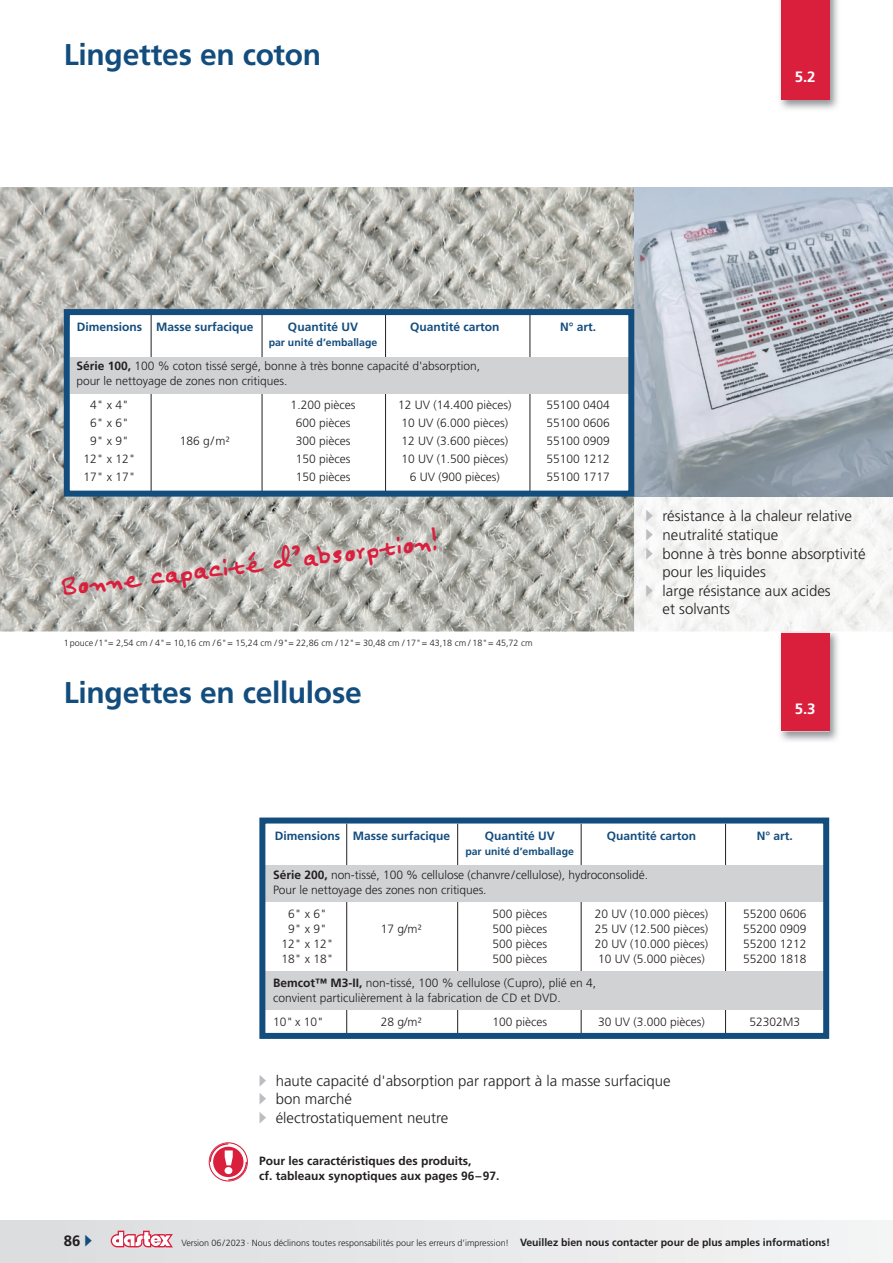
<style>
.page{position:relative;width:893px;height:1263px;background:#fff}
.page>*{position:absolute;margin:0;border:0;box-sizing:border-box;transform-origin:0 0}
.t1{font:39px "Felt Tip Senior";color:#da1f3d;scale:.9 1}
.t2{font:700 30px "Frutiger LT Std";letter-spacing:-.01em;color:#134d7e}
.t3{font:300 15px/18.6px "Frutiger LT Std";color:#231f20}
.t4{font:700 15px "Frutiger LT Std";color:#fff}
.t5{font:700 15px "Frutiger LT Std";color:#231f20}
.t6{font:300 12px/15px "Frutiger LT Std";color:#231f20}
.t7{font:700 12px "Frutiger LT Std";color:#134d7e}
.t8{font:700 12px/15px "Frutiger LT Std";color:#231f20}
.t9{font:700 10.5px "Frutiger LT Std";color:#134d7e}
.t10{font:300 9px "Frutiger LT Std";letter-spacing:-.005em;color:#231f20}
.s1{font-weight:700}
.s2{color:#bcbdc0}
.s3{color:#134d7e}
.s4{font-weight:700;font-size:10.5px}
</style>
<div class="page">
<div style="left:0;top:1220px;width:893px;height:43px;background:#e8e9ea"></div>
<svg style="left:111px;top:1230px;width:62px;height:17px"></svg>
<img style="left:780px;top:0;width:58px;height:109px">
<div style="left:781px;top:0;width:48px;height:100px;background:#da1f3d"></div>
<img style="left:780px;top:631px;width:58px;height:110px">
<div style="left:781px;top:631px;width:48px;height:100px;background:#da1f3d"></div>
<svg style="left:209px;top:1142px;width:39px;height:39px"></svg>
<img style="left:0;top:187px;width:634px;height:444px">
<hr style="left:781px;top:631px;width:48px;height:1px;background:#fae7e1">
<img style="left:634px;top:497px;width:259px;height:134px">
<img style="left:634px;top:187px;width:259px;height:310px">
<div style="left:67px;top:327px;width:564px;height:167px;background:#fff"></div>
<div style="left:70px;top:315px;width:558px;height:27px;background:#fff"></div>
<hr style="left:262px;top:315px;width:1px;height:179px;background:#231f20">
<hr style="left:151px;top:315px;width:1px;height:179px;background:#231f20">
<hr style="left:385px;top:315px;width:1px;height:179px;background:#231f20">
<hr style="left:530px;top:315px;width:1px;height:179px;background:#231f20">
<div style="left:70px;top:357px;width:558px;height:36px;background:#d1d2d4"></div>
<div style="left:64px;top:309px;width:570px;height:188px;border:6px solid #134d7e"></div>
<hr style="left:457px;top:824px;width:1px;height:212px;background:#231f20">
<hr style="left:346px;top:824px;width:1px;height:212px;background:#231f20">
<hr style="left:581px;top:824px;width:1px;height:212px;background:#231f20">
<hr style="left:725px;top:824px;width:1px;height:212px;background:#231f20">
<div style="left:265px;top:864px;width:559px;height:37px;background:#d1d2d4"></div>
<div style="left:264px;top:971px;width:561px;height:39px;background:#d1d2d4"></div>
<div style="left:259px;top:817px;width:570px;height:222px;border:6px solid #134d7e"></div>
<img style="left:40px;top:515px;width:401px;height:94px">
<h2 class="t2" style="left:64px;top:37px;width:259px">Lingettes en coton</h2>
<p class="t4" style="left:795px;top:68px;width:22px">5.2</p>
<p class="t7" style="left:77px;top:320px;width:178px">Dimensions Masse surfacique</p>
<p class="t7" style="left:288px;top:320px;width:72px">Quantité UV</p>
<p class="t7" style="left:410px;top:320px;width:91px">Quantité carton</p>
<p class="t7" style="left:560px;top:320px;width:38px">N° art.</p>
<p class="t9" style="left:269px;top:336px;width:110px">par unité d’emballage</p>
<p class="t6" style="left:76px;top:359px;width:405px"><span class="s1">Série 100,</span> 100 % coton tissé sergé, bonne à très bonne capacité d'absorption, pour le nettoyage de zones non critiques.</p>
<p class="t6" style="left:90px;top:398px;width:40px">4" x 4"</p>
<p class="t6" style="left:291px;top:398px;width:66px">1.200 pièces</p>
<p class="t6" style="left:398px;top:398px;width:115px">12 UV (14.400 pièces)</p>
<p class="t6" style="left:546px;top:398px;width:65px">55100 0404</p>
<p class="t6" style="left:90px;top:416px;width:40px">6" x 6"</p>
<p class="t6" style="left:296px;top:416px;width:56px">600 pièces</p>
<p class="t6" style="left:401px;top:416px;width:108px">10 UV (6.000 pièces)</p>
<p class="t6" style="left:546px;top:416px;width:65px">55100 0606</p>
<p class="t6" style="left:90px;top:434px;width:40px">9" x 9"</p>
<p class="t6" style="left:180px;top:434px;width:52px">186 g/m²</p>
<p class="t6" style="left:296px;top:434px;width:56px">300 pièces</p>
<p class="t6" style="left:401px;top:434px;width:108px">12 UV (3.600 pièces)</p>
<p class="t6" style="left:546px;top:434px;width:65px">55100 0909</p>
<p class="t6" style="left:83px;top:452px;width:54px">12" x 12"</p>
<p class="t6" style="left:296px;top:452px;width:56px">150 pièces</p>
<p class="t6" style="left:401px;top:452px;width:108px">10 UV (1.500 pièces)</p>
<p class="t6" style="left:546px;top:452px;width:65px">55100 1212</p>
<p class="t6" style="left:83px;top:470px;width:54px">17" x 17"</p>
<p class="t6" style="left:296px;top:470px;width:56px">150 pièces</p>
<p class="t6" style="left:410px;top:470px;width:92px">6 UV (900 pièces)</p>
<p class="t6" style="left:546px;top:470px;width:65px">55100 1717</p>
<h1 class="t1" style="left:59px;top:568px;width:424px;rotate:-7deg">Bonne capacité d’absorption!</h1>
<p class="t10" style="left:64px;top:638px;width:470px">1pouce /1" = 2,54 cm / 4" = 10,16 cm / 6" = 15,24 cm / 9" = 22,86 cm / 12" = 30,48 cm / 17" = 43,18 cm / 18" = 45,72 cm</p>
<h2 class="t2" style="left:64px;top:675px;width:299px">Lingettes en cellulose</h2>
<p class="t3" style="left:646px;top:507px;width:208px"><span class="s2">▶</span> résistance à la chaleur relative</p>
<p class="t3" style="left:646px;top:526px;width:134px"><span class="s2">▶</span> neutralité statique</p>
<p class="t3" style="left:646px;top:544px;width:222px"><span class="s2">▶</span> bonne à très bonne absorptivité</p>
<p class="t3" style="left:663px;top:563px;width:105px">pour les liquides</p>
<p class="t3" style="left:646px;top:581px;width:187px"><span class="s2">▶</span> large résistance aux acides</p>
<p class="t3" style="left:663px;top:600px;width:69px">et solvants</p>
<p class="t4" style="left:795px;top:700px;width:22px">5.3</p>
<p class="t7" style="left:275px;top:828px;width:177px">Dimensions Masse surfacique</p>
<p class="t7" style="left:485px;top:828px;width:72px">Quantité UV</p>
<p class="t7" style="left:607px;top:828px;width:91px">Quantité carton</p>
<p class="t7" style="left:757px;top:828px;width:38px">N° art.</p>
<p class="t9" style="left:465px;top:845px;width:110px">par unité d’emballage</p>
<p class="t6" style="left:273px;top:867px;width:377px"><span class="s1">Série 200,</span> non-tissé, 100 % cellulose (chanvre/cellulose), hydroconsolidé.<br>Pour le nettoyage des zones non critiques.</p>
<p class="t6" style="left:288px;top:906px;width:40px">6" x 6"</p>
<p class="t6" style="left:492px;top:906px;width:56px">500 pièces</p>
<p class="t6" style="left:595px;top:906px;width:115px">20 UV (10.000 pièces)</p>
<p class="t6" style="left:743px;top:906px;width:65px">55200 0606</p>
<p class="t6" style="left:288px;top:921px;width:40px">9" x 9"</p>
<p class="t6" style="left:381px;top:921px;width:43px">17 g/m²</p>
<p class="t6" style="left:492px;top:921px;width:56px">500 pièces</p>
<p class="t6" style="left:595px;top:921px;width:115px">25 UV (12.500 pièces)</p>
<p class="t6" style="left:743px;top:921px;width:65px">55200 0909</p>
<p class="t6" style="left:282px;top:936px;width:54px">12" x 12"</p>
<p class="t6" style="left:492px;top:936px;width:56px">500 pièces</p>
<p class="t6" style="left:595px;top:936px;width:115px">20 UV (10.000 pièces)</p>
<p class="t6" style="left:743px;top:936px;width:65px">55200 1212</p>
<p class="t6" style="left:282px;top:951px;width:54px">18" x 18"</p>
<p class="t6" style="left:492px;top:951px;width:56px">500 pièces</p>
<p class="t6" style="left:598px;top:951px;width:108px">10 UV (5.000 pièces)</p>
<p class="t6" style="left:743px;top:951px;width:65px">55200 1818</p>
<p class="t6" style="left:273px;top:975px;width:325px"><span class="s1">Bemcot™ M3-II,</span> non-tissé, 100 % cellulose (Cupro), plié en 4, convient particulièrement à la fabrication de CD et DVD.</p>
<p class="t6" style="left:273px;top:1014px;width:52px">10" x 10"</p>
<p class="t6" style="left:381px;top:1014px;width:43px">28 g/m²</p>
<p class="t6" style="left:492px;top:1014px;width:56px">100 pièces</p>
<p class="t6" style="left:598px;top:1014px;width:108px">30 UV (3.000 pièces)</p>
<p class="t6" style="left:749px;top:1014px;width:52px">52302M3</p>
<p class="t3" style="left:259px;top:1071px;width:414px"><span class="s2">▶</span> haute capacité d'absorption par rapport à la masse surfacique <span class="s2">▶</span> bon marché<br><span class="s2">▶</span> électrostatiquement neutre</p>
<p class="t8" style="left:259px;top:1153px;width:242px">Pour les caractéristiques des produits,<br>cf. tableaux synoptiques aux pages 96–97.</p>
<p class="t5" style="left:64px;top:1232px;width:30px">86 <span class="s3">▶</span></p>
<p class="t10" style="left:181px;top:1237px;width:650px">Version 06/2023 · Nous déclinons toutes responsabilités pour les erreurs d’impression! <span class="s4">Veuillez bien nous contacter pour de plus amples informations!</span></p>
</div>
